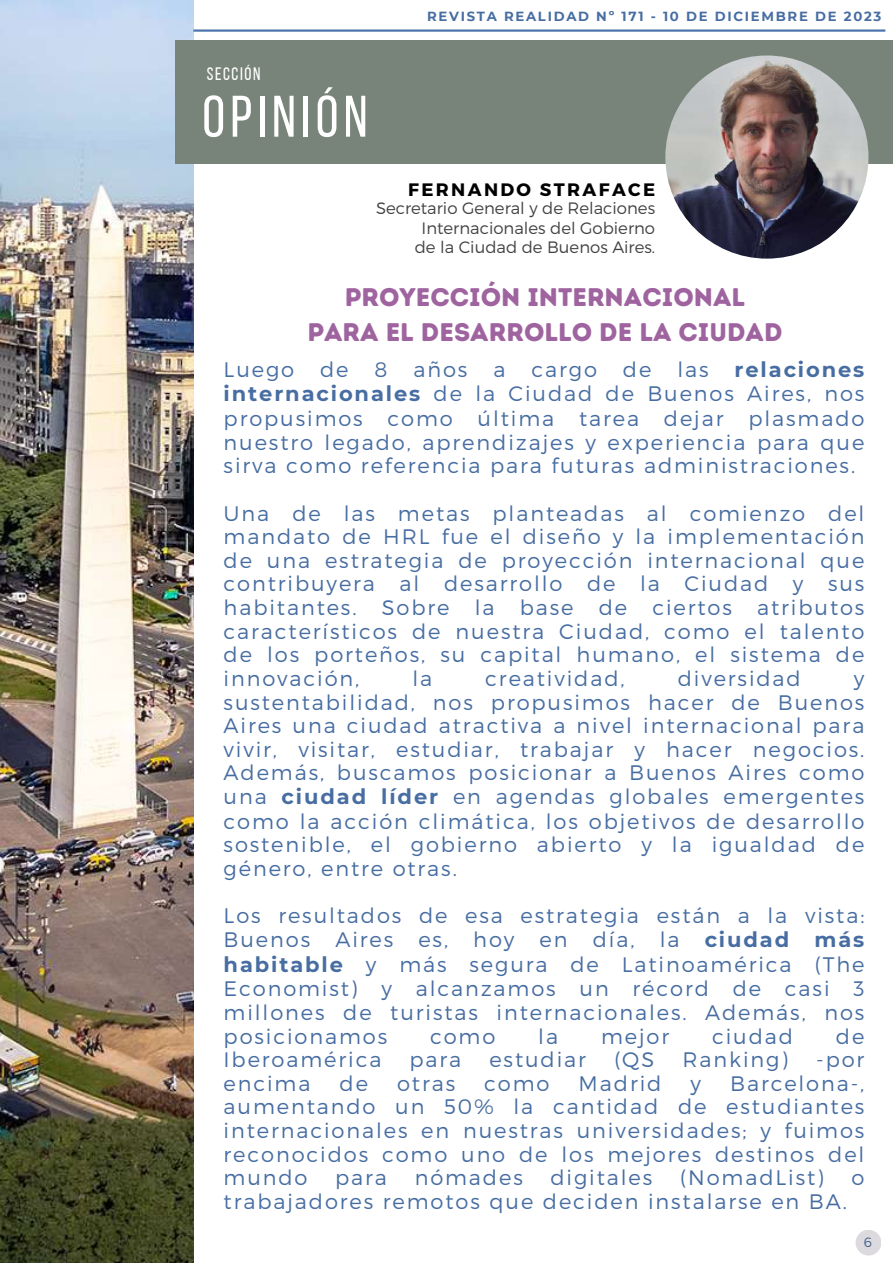
<style>
.page{position:relative;width:893px;height:1264px;background:#fff}
.page>*{position:absolute;margin:0;border:0;box-sizing:border-box;transform-origin:0 0}
.t1{font:58.5px "Bebas Neue";letter-spacing:.09em;color:#fff}
.t2{font:25.5px/34.8px "Intro Rust Base";color:#9f649f;text-align:center}
.t3{font:300 21px/23.5px "Montserrat";letter-spacing:.09em;color:#476da2;text-align:justify}
.t4{font:700 18px "Montserrat";letter-spacing:.13em;color:#000}
.t5{font:18px "Bebas Neue";letter-spacing:.09em;color:#fff}
.t6{font:300 16.5px/19px "Montserrat";color:#424242;text-align:right}
.t7{font:300 13.5px "Montserrat";color:#42618b}
.t8{font:700 13.2px "Montserrat";letter-spacing:.13em;color:#476da2}
.s1{font-weight:700}
</style>
<div class="page">
<img style="left:0;top:0;width:193px;height:1262px">
<div style="left:855px;top:1229px;width:26px;height:26px;background:#dcdade;border-radius:50%"></div>
<hr style="left:193px;top:29px;width:692px;height:3px;background:#4c75ad">
<div style="left:175px;top:41px;width:717px;height:123px;background:#788479"></div>
<img style="left:665px;top:55px;width:203px;height:203px;border-radius:50%">
<p class="t5" style="left:207px;top:67px;width:55px">SECCIÓN</p>
<h1 class="t1" style="left:202px;top:93px;width:167px">OPINIÓN</h1>
<p class="t8" style="left:427px;top:8px;width:455px">REVISTA REALIDAD Nº 171 - 10 DE DICIEMBRE DE 2023</p>
<p class="t4" style="left:408px;top:178px;width:248px">FERNANDO STRAFACE</p>
<p class="t6" style="left:376px;top:198px;width:280px">Secretario General y de Relaciones<br>Internacionales del Gobierno<br>de la Ciudad de Buenos Aires.</p>
<p class="t2" style="left:307px;top:279px;width:476px">PROYECCIÓN INTERNACIONAL<br>PARA EL DESARROLLO DE LA CIUDAD</p>
<p class="t3" style="left:223px;top:356px;width:642px;line-height:24.2px">Luego de 8 años a cargo de las <span class="s1">relaciones internacionales</span> de la Ciudad de Buenos Aires, nos propusimos como última tarea dejar plasmado nuestro legado, aprendizajes y experiencia para que sirva como referencia para futuras administraciones.</p>
<p class="t3" style="left:223px;top:500px;width:642px">Una de las metas planteadas al comienzo del mandato de HRL fue el diseño y la implementación de una estrategia de proyección internacional que contribuyera al desarrollo de la Ciudad y sus habitantes. Sobre la base de ciertos atributos característicos de nuestra Ciudad, como el talento de los porteños, su capital humano, el sistema de innovación,</p>
<p class="t3" style="left:412px;top:665px;width:21px">la</p>
<p class="t3" style="left:485px;top:665px;width:141px">creatividad,</p>
<p class="t3" style="left:677px;top:665px;width:125px">diversidad</p>
<p class="t3" style="left:223px;top:665px;width:642px;text-indent:630px">y sustentabilidad, nos propusimos hacer de Buenos Aires una ciudad atractiva a nivel internacional para vivir, visitar, estudiar, trabajar y hacer negocios.<br>Además, buscamos posicionar a Buenos Aires como una <span class="s1">ciudad líder</span> en agendas globales emergentes como la acción climática, los objetivos de desarrollo sostenible, el gobierno abierto y la igualdad de género, entre otras.</p>
<p class="t3" style="left:223px;top:902px;width:642px;line-height:24px">Los resultados de esa estrategia están a la vista:<br>Buenos Aires es, hoy en día, la <span class="s1">ciudad más habitable</span> y más segura de Latinoamérica (The Economist) y alcanzamos un récord de casi 3 millones de turistas internacionales. Además, nos posicionamos</p>
<p class="t3" style="left:430px;top:1023px;width:67px">como</p>
<p class="t3" style="left:538px;top:1023px;width:21px">la</p>
<p class="t3" style="left:601px;top:1023px;width:70px">mejor</p>
<p class="t3" style="left:712px;top:1023px;width:82px">ciudad</p>
<p class="t3" style="left:835px;top:1023px;width:30px">de</p>
<p class="t3" style="left:223px;top:1046px;width:159px">Iberoamérica</p>
<p class="t3" style="left:409px;top:1046px;width:53px">para</p>
<p class="t3" style="left:489px;top:1046px;width:98px">estudiar</p>
<p class="t3" style="left:614px;top:1046px;width:42px">(QS</p>
<p class="t3" style="left:682px;top:1046px;width:107px">Ranking)</p>
<p class="t3" style="left:816px;top:1046px;width:50px">-por</p>
<p class="t3" style="left:223px;top:1070px;width:88px">encima</p>
<p class="t3" style="left:339px;top:1070px;width:30px">de</p>
<p class="t3" style="left:397px;top:1070px;width:60px">otras</p>
<p class="t3" style="left:484px;top:1070px;width:67px">como</p>
<p class="t3" style="left:578px;top:1070px;width:84px">Madrid</p>
<p class="t3" style="left:690px;top:1070px;width:12px">y</p>
<p class="t3" style="left:223px;top:1070px;width:642px;text-indent:506px">Barcelona-, aumentando un 50% la cantidad de estudiantes internacionales en nuestras universidades; y fuimos reconocidos como uno de los mejores destinos del mundo</p>
<p class="t3" style="left:335px;top:1164px;width:53px">para</p>
<p class="t3" style="left:414px;top:1164px;width:110px">nómades</p>
<p class="t3" style="left:550px;top:1164px;width:103px">digitales</p>
<p class="t3" style="left:680px;top:1164px;width:145px">(NomadList)</p>
<p class="t3" style="left:851px;top:1164px;width:14px">o</p>
<p class="t3" style="left:223px;top:1188px;width:624px">trabajadores remotos que deciden instalarse en BA.</p>
<p class="t7" style="left:863px;top:1233px;width:10px">6</p>
</div>
